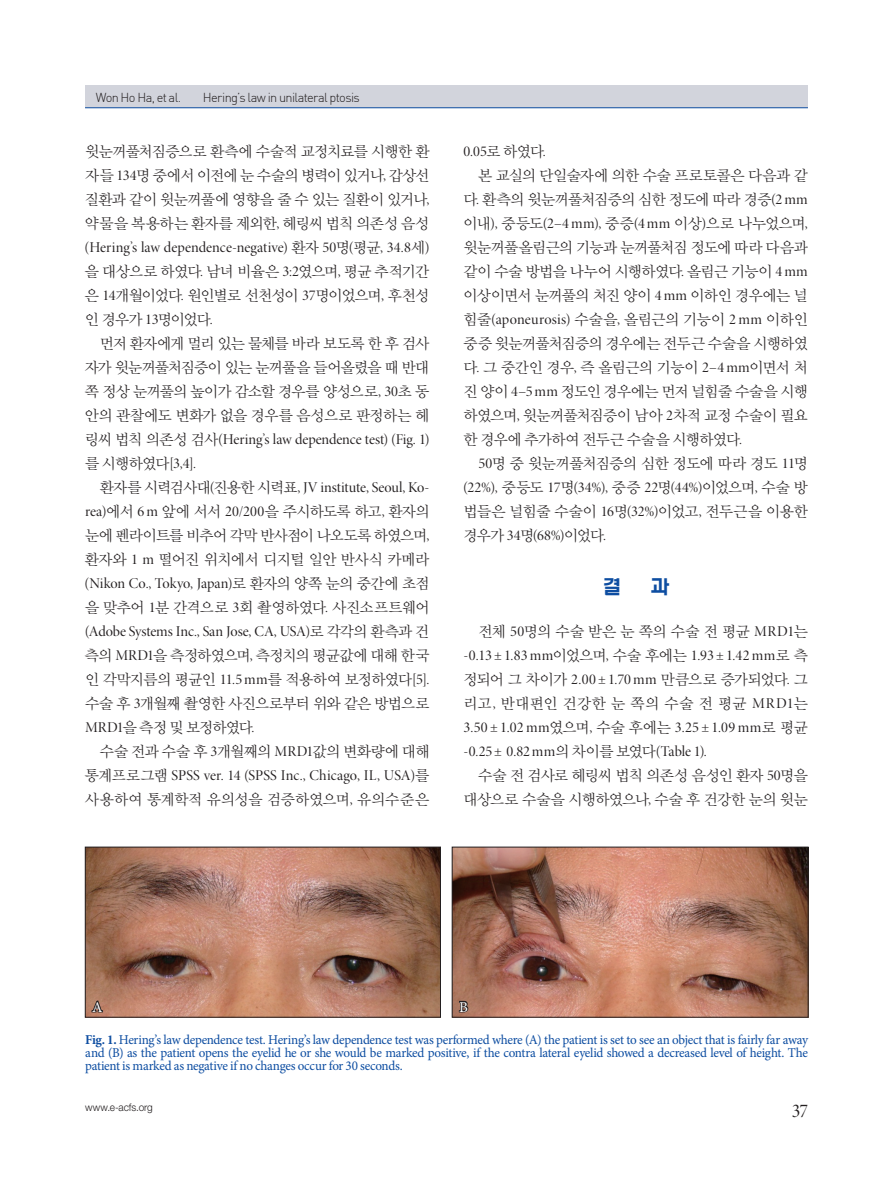
<style>
.page{position:relative;width:893px;height:1191px;background:#fff}
.page>*{position:absolute;margin:0;border:0;box-sizing:border-box;transform-origin:0 0}
.t1{font:20.25px "H Ywul B";color:#0d4da1;scale:.96 1}
.t2{font:19.5px "Minion Pro Disp";color:#231f20;scale:.96 1}
.t3{font:15px/24px "YDIY Mj O320";letter-spacing:-.04em;color:#231f20;text-align:justify}
.t4{font:15px/24px "Minion Pro Disp";color:#231f20}
.t5{font:15px/24px "YDIY Mj O320";letter-spacing:.005em;color:#231f20}
.t6{font:15px "Minion Pro Disp";letter-spacing:.025em;color:#231f20}
.t7{font:15px "YDIY Mj O320";letter-spacing:-.005em;color:#231f20}
.t8{font:15px "YDIY Mj O320";letter-spacing:-.02em;color:#231f20}
.t9{font:15px "Minion Pro";color:#fff}
.t10{font:13.5px/12.8px "Minion Pro";letter-spacing:-.02em;color:#0d4da1;text-align:justify}
.t11{font:300 12.75px "DIN";letter-spacing:-.05em;color:#231f20}
.t12{font:300 10.5px "Helvetica Neue";letter-spacing:-.005em;color:#231f20;scale:.96 1}
.s1{font-family:"Minion Pro Disp"}
.s2{font-family:"YDIY Mj O320"}
.s3{font-weight:700}
</style>
<div class="page">
<div style="left:85px;top:85px;width:723px;height:22px;background:#d2d4dc"></div>
<hr style="left:85px;top:107px;width:723px;height:1px;background:#0d4da1">
<img style="left:87px;top:849px;width:352px;height:166px">
<div style="left:85px;top:847px;width:356px;height:170px;border:1px solid #231f20"></div>
<img style="left:454px;top:849px;width:352px;height:166px">
<div style="left:452px;top:847px;width:356px;height:170px;border:1px solid #231f20"></div>
<svg style="left:91px;top:992px;width:13px;height:21px"></svg>
<svg style="left:458px;top:999px;width:11px;height:14px"></svg>
<p class="t11" style="left:96px;top:90px;width:87px">Won Ho Ha, et al.</p>
<p class="t11" style="left:203px;top:90px;width:158px">Hering’s law in unilateral ptosis</p>
<p class="t3" style="left:85px;top:140px;width:346px">윗눈꺼풀처짐증으로 환측에 수술적 교정치료를 시행한 환 자들 <span class="s1">134</span>명 중에서 이전에 눈 수술의 병력이 있거나<span class="s1">,</span> 갑상선 질환과 같이 윗눈꺼풀에 영향을 줄 수 있는 질환이 있거나<span class="s1">, </span>약물을 복용하는 환자를 제외한<span class="s1">,</span> 헤링씨 법칙 의존성 음성</p>
<p class="t4" style="left:85px;top:236px;width:346px">(Hering’s law dependence-negative) <span class="s2">환자</span> 50<span class="s2">명</span>(<span class="s2">평균</span>, 34.8<span class="s2">세</span>)</p>
<p class="t3" style="left:85px;top:260px;width:346px">을 대상으로 하였다<span class="s1">.</span> 남녀 비율은 <span class="s1">3:2</span>였으며<span class="s1">,</span> 평균 추적기간 은 <span class="s1">14</span>개월이었다<span class="s1">.</span> 원인별로 선천성이 <span class="s1">37</span>명이었으며<span class="s1">,</span> 후천성 인 경우가 <span class="s1">13</span>명이었다<span class="s1">.</span></p>
<p class="t3" style="left:85px;top:332px;width:346px;text-indent:15px">먼저 환자에게 멀리 있는 물체를 바라 보도록 한 후 검사 자가 윗눈꺼풀처짐증이 있는 눈꺼풀을 들어올렸을 때 반대 쪽 정상 눈꺼풀의 높이가 감소할 경우를 양성으로<span class="s1">, 30</span>초 동 안의 관찰에도 변화가 없을 경우를 음성으로 판정하는 헤</p>
<p class="t4" style="left:85px;top:428px;width:346px"><span class="s2">링씨 법칙 의존성 검사</span>(Hering’s law dependence test) (Fig. 1)</p>
<p class="t3" style="left:85px;top:452px;width:113px">를 시행하였다<span class="s1">[3,4].</span></p>
<p class="t4" style="left:100px;top:476px;width:331px"><span class="s2">환자를 시력검사대</span>(<span class="s2">진용한 시력표</span>, JV institute, Seoul, Ko-</p>
<p class="t3" style="left:85px;top:500px;width:346px"><span class="s1">rea)</span>에서 <span class="s1">6m</span> 앞에 서서 <span class="s1">20/200</span>을 주시하도록 하고<span class="s1">,</span> 환자의 눈에 펜라이트를 비추어 각막 반사점이 나오도록 하였으며<span class="s1">, </span>환자와 <span class="s1">1 m</span> 떨어진 위치에서 디지털 일안 반사식 카메라</p>
<p class="t4" style="left:85px;top:572px;width:346px">(Nikon Co., Tokyo, Japan)<span class="s2">로 환자의 양쪽 눈의 중간에 초점</span></p>
<p class="t3" style="left:85px;top:596px;width:346px">을 맞추어 <span class="s1">1</span>분 간격으로 <span class="s1">3</span>회 촬영하였다<span class="s1">.</span> 사진소프트웨어</p>
<p class="t4" style="left:85px;top:620px;width:346px">(Adobe Systems Inc., San Jose, CA, USA)<span class="s2">로 각각의 환측과 건</span></p>
<p class="t3" style="left:85px;top:644px;width:346px">측의 <span class="s1">MRD1</span>을 측정하였으며<span class="s1">,</span> 측정치의 평균값에 대해 한국 인 각막지름의 평균인 <span class="s1">11.5 mm</span>를 적용하여 보정하였다<span class="s1">[5]. </span>수술 후 <span class="s1">3</span>개월째 촬영한 사진으로부터 위와 같은 방법으로 <span class="s1">MRD1</span>을 측정 및 보정하였다<span class="s1">.</span></p>
<p class="t3" style="left:100px;top:740px;width:331px">수술 전과 수술 후 <span class="s1">3</span>개월째의 <span class="s1">MRD1</span>값의 변화량에 대해</p>
<p class="t4" style="left:85px;top:764px;width:346px"><span class="s2">통계프로그램</span> SPSS ver. 14 (SPSS Inc., Chicago, IL, USA)<span class="s2">를</span></p>
<p class="t7" style="left:85px;top:792px;width:346px">사용하여 통계학적 유의성을 검증하였으며<span class="s1">,</span> 유의수준은</p>
<p class="t4" style="left:463px;top:140px;width:84px">0.05<span class="s2">로 하였다</span>.</p>
<p class="t3" style="left:463px;top:164px;width:346px;text-indent:15px">본 교실의 단일술자에 의한 수술 프로토콜은 다음과 같 다<span class="s1">.</span> 환측의 윗눈꺼풀처짐증의 심한 정도에 따라 경증<span class="s1">(2mm </span>이내<span class="s1">),</span> 중등도<span class="s1">(2−4mm),</span> 중증<span class="s1">(4mm</span> 이상<span class="s1">)</span>으로 나누었으며<span class="s1">, </span>윗눈꺼풀올림근의 기능과 눈꺼풀처짐 정도에 따라 다음과 같이 수술 방법을 나누어 시행하였다<span class="s1">.</span> 올림근 기능이 <span class="s1">4mm </span>이상이면서 눈꺼풀의 처진 양이 <span class="s1">4mm</span> 이하인 경우에는 널</p>
<p class="t4" style="left:463px;top:308px;width:346px"><span class="s2">힘줄</span>(aponeurosis) <span class="s2">수술을</span>, <span class="s2">올림근의 기능이</span> 2 mm <span class="s2">이하인</span></p>
<p class="t3" style="left:463px;top:332px;width:346px">중증 윗눈꺼풀처짐증의 경우에는 전두근 수술을 시행하였 다<span class="s1">.</span> 그 중간인 경우<span class="s1">,</span> 즉 올림근의 기능이 <span class="s1">2−4mm</span>이면서 처 진 양이 <span class="s1">4−5mm</span> 정도인 경우에는 먼저 널힘줄 수술을 시행 하였으며<span class="s1">,</span> 윗눈꺼풀처짐증이 남아 <span class="s1">2</span>차적 교정 수술이 필요 한 경우에 추가하여 전두근 수술을 시행하였다<span class="s1">.</span></p>
<p class="t3" style="left:478px;top:452px;width:331px"><span class="s1">50</span>명 중 윗눈꺼풀처짐증의 심한 정도에 따라 경도 <span class="s1">11</span>명</p>
<p class="t4" style="left:463px;top:476px;width:346px">(22%), <span class="s2">중등도</span> 17<span class="s2">명</span>(34%), <span class="s2">중증</span> 22<span class="s2">명</span>(44%)<span class="s2">이었으며</span>, <span class="s2">수술 방</span></p>
<p class="t3" style="left:463px;top:500px;width:346px">법들은 널힘줄 수술이 <span class="s1">16</span>명<span class="s1">(32%)</span>이었고<span class="s1">,</span> 전두근을 이용한</p>
<p class="t4" style="left:463px;top:524px;width:144px"><span class="s2">경우가</span> 34<span class="s2">명</span>(68%)<span class="s2">이었다</span>.</p>
<h1 class="t1" style="left:602px;top:576px;width:22px">결</h1>
<h1 class="t1" style="left:650px;top:576px;width:22px">과</h1>
<p class="t8" style="left:478px;top:624px;width:331px">전체 <span class="s1">50</span>명의 수술 받은 눈 쪽의 수술 전 평균 <span class="s1">MRD1</span>는</p>
<p class="t6" style="left:463px;top:646px;width:346px">-0.13 ± 1.83mm<span class="s2">이었으며</span>, <span class="s2">수술 후에는</span> 1.93 ± 1.42mm<span class="s2">로 측</span></p>
<p class="t5" style="left:463px;top:668px;width:346px">정되어 그 차이가 <span class="s1">2.00 ± 1.70mm</span> 만큼으로 증가되었다<span class="s1">.</span> 그 리고<span class="s1">,</span> 반대편인 건강한 눈 쪽의 수술 전 평균 <span class="s1">MRD1</span>는</p>
<p class="t4" style="left:463px;top:716px;width:346px">3.50 ± 1.02 mm<span class="s2">였으며</span>, <span class="s2">수술 후에는</span> 3.25 ± 1.09 mm<span class="s2">로 평균 </span>-0.25± 0.82mm<span class="s2">의 차이를 보였다</span>(Table 1).</p>
<p class="t3" style="left:463px;top:764px;width:346px;text-align:right">수술 전 검사로 헤링씨 법칙 의존성 음성인 환자 <span class="s1">50</span>명을 대상으로 수술을 시행하였으나<span class="s1">,</span> 수술 후 건강한 눈의 윗눈</p>
<p class="t9" style="left:92px;top:996px;width:12px">A</p>
<p class="t9" style="left:459px;top:996px;width:10px">B</p>
<p class="t10" style="left:85px;top:1033px;width:724px"><span class="s3">Fig. 1.</span> Hering’s law dependence test. Hering’s law dependence test was performed where (A) the patient is set to see an object that is fairly far away and (B) as the patient opens the eyelid he or she would be marked positive, if the contra lateral eyelid showed a decreased level of height. The patient is marked as negative if no changes occur for 30 seconds.</p>
<p class="t12" style="left:85px;top:1100px;width:72px">www.e-acfs.org</p>
<h2 class="t2" style="left:792px;top:1099px;width:18px">37</h2>
</div>
